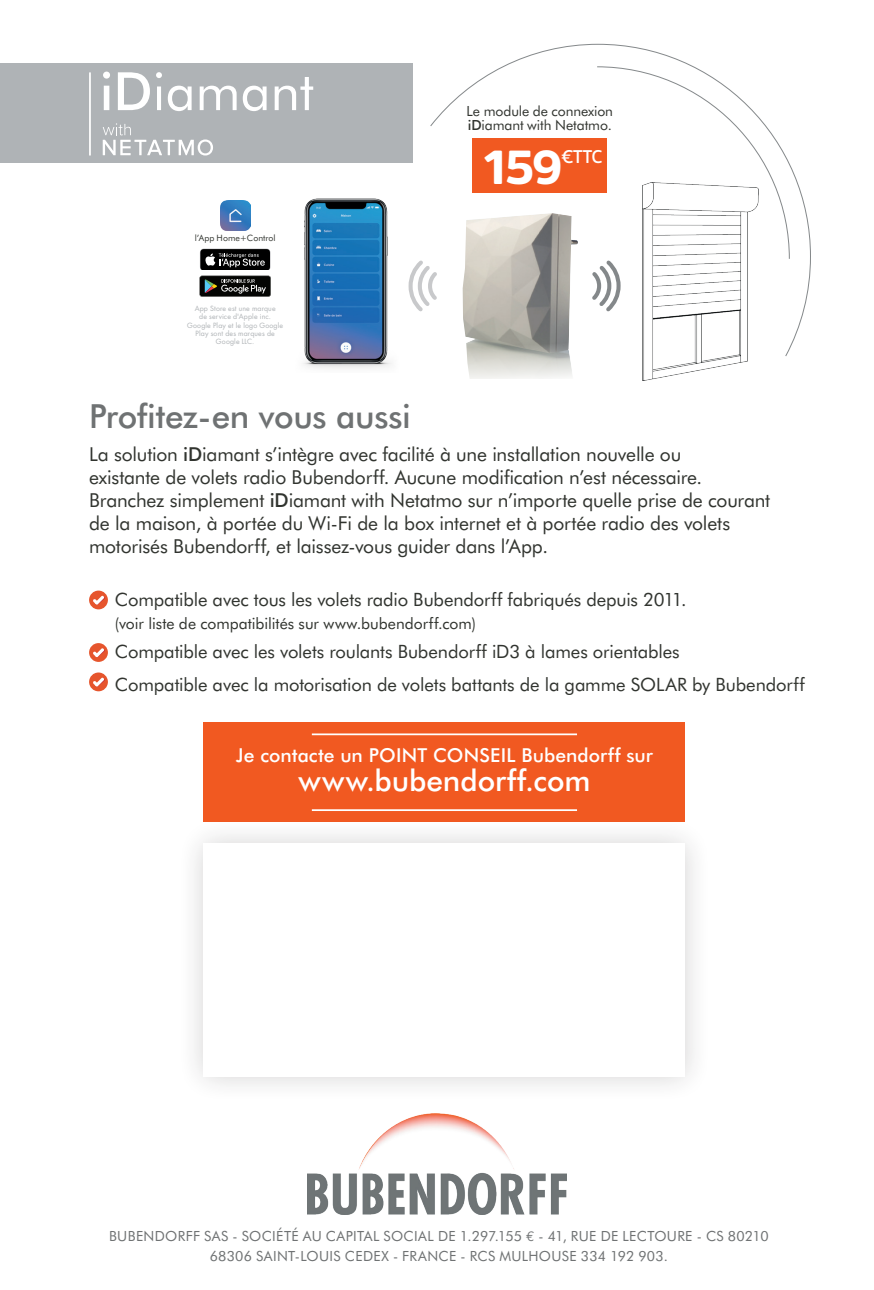
<style>
.page{position:relative;width:874px;height:1290px;background:#fff}
.page>*{position:absolute;margin:0;border:0;box-sizing:border-box;transform-origin:0 0}
.t1{font:52.85px "Futura BT";color:#fff}
.t2{font:900 47.25px "Amsi Pro";color:#fff}
.t3{font:500 33.25px "Futura BT";letter-spacing:-.01em;color:#6f7273}
.t4{font:500 29.75px "Futura BT";color:#fff}
.t5{font:19.25px/23.1px "Futura BT";letter-spacing:-.01em;color:#31342f}
.t6{font:500 19.25px "Futura BT";letter-spacing:.01em;color:#fff}
.t7{font:18.38px "Futura BT";letter-spacing:-.01em;color:#31342f}
.t8{font:600 18.2px "Amsi Pro";color:#fff}
.t9{font:15.75px "Futura BT";color:#31342f}
.t10{font:14px/19.2px "Futura BT";letter-spacing:.025em;color:#6f7273;text-align:center}
.t11{font:14px/14px "Futura BT";letter-spacing:-.005em;color:#31342f}
.t12{font:8.75px "Futura BT";letter-spacing:.005em;color:#31342f}
.t13{font:7px/8.4px "Futura Std";letter-spacing:.02em;color:#afb3b6;text-align:center}
.s1{font-weight:500}
.s2{font-family:"Euro Mono"}
</style>
<div class="page">
<svg style="left:430px;top:43px;width:381px;height:313px"></svg>
<img style="left:641px;top:315px;width:116px;height:66px">
<div style="left:89px;top:590px;width:19px;height:19px;background:#e6552d;border-radius:50%"></div>
<svg style="left:93px;top:596px;width:12px;height:9px"></svg>
<svg style="left:89px;top:643px;width:19px;height:19px"></svg>
<svg style="left:93px;top:648px;width:12px;height:9px"></svg>
<div style="left:89px;top:672px;width:19px;height:19px;background:#e6552d;border-radius:50%"></div>
<svg style="left:93px;top:677px;width:12px;height:10px"></svg>
<div style="left:203px;top:722px;width:482px;height:99px;background:#f15921"></div>
<hr style="left:312px;top:733px;width:264px;height:2px;background:#fff">
<hr style="left:312px;top:809px;width:264px;height:2px;background:#fff">
<img style="left:307px;top:1114px;width:259px;height:101px">
<div style="left:175px;top:815px;width:537px;height:290px;background:#231f20;opacity:.4"></div>
<div style="left:203px;top:843px;width:482px;height:233px;background:#fff"></div>
<div style="left:472px;top:139px;width:134px;height:54px;background:#f15921"></div>
<div style="left:0;top:63px;width:412px;height:99px;background:#afb3b6"></div>
<hr style="left:89px;top:72px;width:2px;height:83px;background:#fff">
<svg style="left:103px;top:123px;width:110px;height:32px"></svg>
<img style="left:303px;top:198px;width:89px;height:171px">
<img style="left:462px;top:213px;width:115px;height:166px">
<svg style="left:588px;top:66px;width:201px;height:249px"></svg>
<svg style="left:408px;top:257px;width:32px;height:58px"></svg>
<svg style="left:199px;top:249px;width:72px;height:48px;background:#494b49"></svg>
<img style="left:220px;top:200px;width:30px;height:31px">
<p class="t1" style="left:100px;top:59px;width:215px"><span class="s1">iD</span>iamant</p>
<p class="t12" style="left:195px;top:232px;width:82px">l’App Home+Control</p>
<p class="t13" style="left:187px;top:304px;width:97px">App Store est une marque<br>de service d'Apple inc.<br>Google Play et le logo Google<br>Play sont des marques de<br>Google LLC.</p>
<p class="t11" style="left:466px;top:104px;width:148px">Le module de connexion <span class="s1">iD</span>iamant with Netatmo.</p>
<p class="t2" style="left:483px;top:134px;width:81px">159</p>
<p class="t8" style="left:561px;top:145px;width:43px">€TTC</p>
<p class="t3" style="left:89px;top:396px;width:323px">Profitez-en vous aussi</p>
<p class="t5" style="left:89px;top:442px;width:593px">La solution <span class="s1">iD</span>iamant s’intègre avec facilité à une installation nouvelle ou</p>
<p class="t5" style="left:89px;top:465px;width:614px">existante de volets radio Bubendorff. Aucune modification n’est nécessaire.</p>
<p class="t5" style="left:89px;top:489px;width:682px">Branchez simplement <span class="s1">iD</span>iamant with Netatmo sur n’importe quelle prise de courant de la maison, à portée du Wi-Fi de la box internet et à portée radio des volets motorisés Bubendorff, et laissez-vous guider dans l’App.</p>
<p class="t7" style="left:115px;top:588px;width:573px">Compatible avec tous les volets radio Bubendorff fabriqués depuis 2011.</p>
<p class="t9" style="left:115px;top:614px;width:362px">(voir liste de compatibilités sur www.bubendorff.com)</p>
<p class="t7" style="left:115px;top:641px;width:566px">Compatible avec les volets roulants Bubendorff iD3 à lames orientables</p>
<p class="t7" style="left:115px;top:674px;width:691px">Compatible avec la motorisation de volets battants de la gamme SOLAR by Bubendorff</p>
<p class="t6" style="left:236px;top:744px;width:418px">Je contacte un POINT CONSEIL Bubendorff sur</p>
<p class="t4" style="left:298px;top:763px;width:293px">www.bubendorff.com</p>
<p class="t10" style="left:109px;top:1226px;width:660px">BUBENDORFF SAS - SOCIÉTÉ AU CAPITAL SOCIAL DE 1.297.155 <span class="s2">€</span> - 41, RUE DE LECTOURE - CS 80210<br>68306 SAINT-LOUIS CEDEX - FRANCE - RCS MULHOUSE 334 192 903.</p>
</div>
